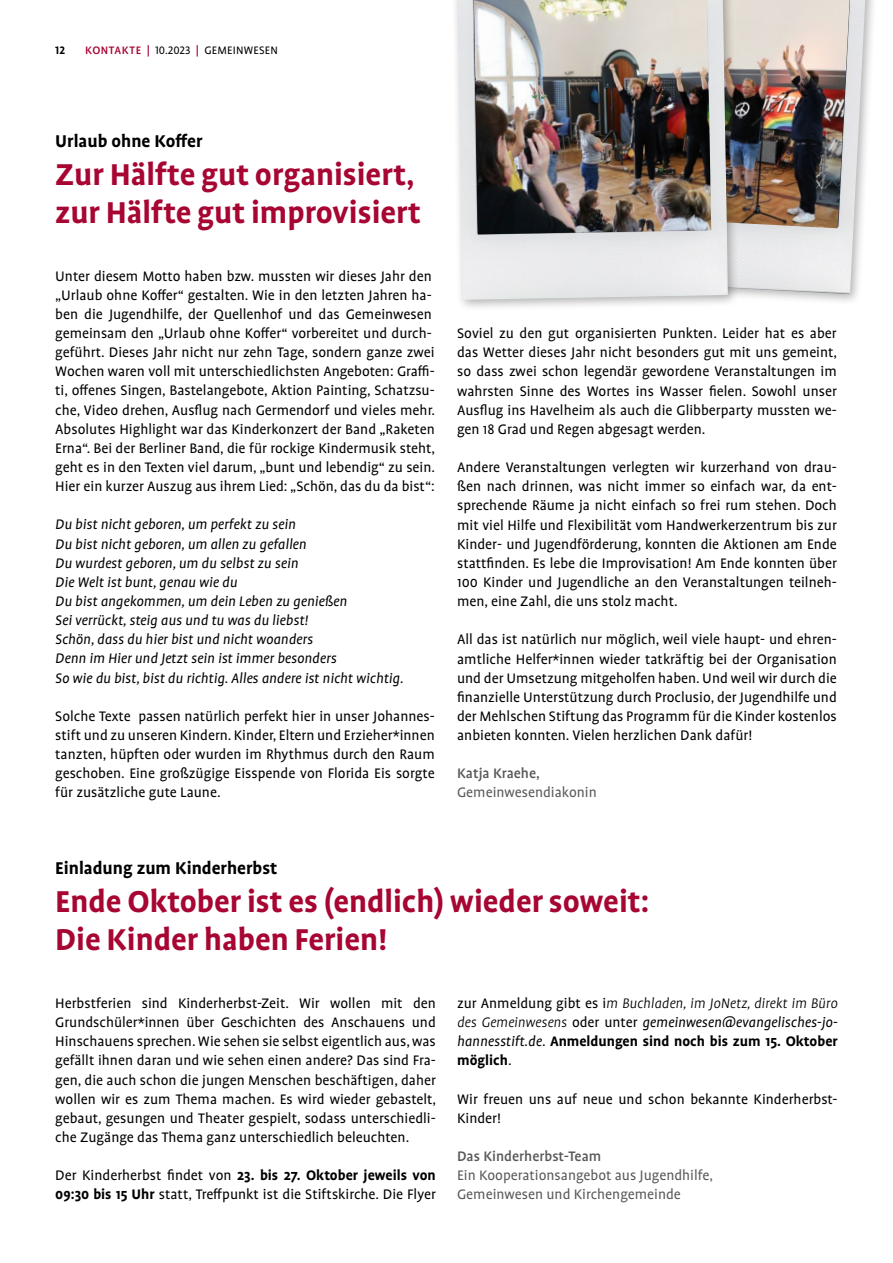
<style>
.page{position:relative;width:893px;height:1263px;background:#fff}
.page>*{position:absolute;margin:0;border:0;box-sizing:border-box;transform-origin:0 0}
.t1{font:700 34.5px/38.2px "EJS Profile Pro";color:#a70532}
.t2{font:700 19.5px "EJS Profile Pro";color:#000}
.t3{font:15.75px/19.2px "EJS Profile Pro";color:#000;text-align:justify}
.t4{font:italic 15.75px/19.2px "EJS Profile Pro";color:#000}
.t5{font:italic 300 15.75px/19.2px "EJS Profile Pro";color:#000;text-align:justify}
.t6{font:15.75px/19.2px "EJS Profile Pro";color:#58595b}
.t7{font:500 15.75px "EJS Profile Pro";color:#58595b}
.t8{font:12.3px "EJS Profile Pro";letter-spacing:.02em;color:#000}
.t9{font:700 12.3px "EJS Profile Pro";color:#000}
.s1{font-weight:500;color:#a70532}
.s2{font-weight:700}
.s3{font-weight:400;font-style:normal}
.s4{font-weight:400}
.s5{font-weight:700;font-style:normal}
</style>
<div class="page">
<div style="left:579px;top:0;width:300px;height:306px;background:#000;opacity:.3"></div>
<img style="left:740px;top:0;width:125px;height:294px">
<img style="left:740px;top:0;width:110px;height:228px">
<div style="left:451px;top:0;width:289px;height:312px;background:#000;opacity:.3"></div>
<img style="left:457px;top:0;width:271px;height:300px">
<img style="left:474px;top:0;width:237px;height:234px">
<p class="t9" style="left:55px;top:43px;width:11px">12</p>
<p class="t8" style="left:85px;top:43px;width:194px"><span class="s1">KONTAKTE |</span> 10.2023 <span class="s1">|</span> GEMEINWESEN</p>
<p class="t2" style="left:55px;top:129px;width:149px">Urlaub ohne Koffer</p>
<h1 class="t1" style="left:55px;top:156px;width:367px">Zur Hälfte gut organisiert, zur Hälfte gut improvisiert</h1>
<p class="t3" style="left:55px;top:267px;width:381px;text-align:left">Unter diesem Motto haben bzw. mussten wir dieses Jahr den „Urlaub ohne Koffer“ gestalten. Wie in den letzten Jahren ha&shy;ben die Jugendhilfe, der Quellenhof und das Gemeinwesen gemeinsam den „Urlaub ohne Koffer“ vorbereitet und durch&shy;geführt. Dieses Jahr nicht nur zehn Tage, sondern ganze zwei Wochen waren voll mit unterschiedlichsten Angeboten: Graffi&shy;ti, offenes Singen, Bastelangebote, Aktion Painting, Schatzsu&shy;che, Video drehen, Ausflug nach Germendorf und vieles mehr.<br>Absolutes Highlight war das Kinderkonzert der Band „Raketen Erna“. Bei der Berliner Band, die für rockige Kindermusik steht, geht es in den Texten viel darum, „bunt und lebendig“ zu sein.<br>Hier ein kurzer Auszug aus ihrem Lied: „Schön, das du da bist“:</p>
<p class="t4" style="left:55px;top:514px;width:350px">Du bist nicht geboren, um perfekt zu sein<br>Du bist nicht geboren, um allen zu gefallen<br>Du wurdest geboren, um du selbst zu sein<br>Die Welt ist bunt, genau wie du<br>Du bist angekommen, um dein Leben zu genießen<br>Sei verrückt, steig aus und tu was du liebst!<br>Schön, dass du hier bist und nicht woanders<br>Denn im Hier und Jetzt sein ist immer besonders<br>So wie du bist, bist du richtig. Alles andere ist nicht wichtig.</p>
<p class="t3" style="left:55px;top:707px;width:381px">Solche Texte passen natürlich perfekt hier in unser Johannes&shy;stift und zu unseren Kindern. Kinder, Eltern und Erzieher*innen tanzten, hüpften oder wurden im Rhythmus durch den Raum geschoben. Eine großzügige Eisspende von Florida Eis sorgte für zusätzliche gute Laune.</p>
<p class="t3" style="left:457px;top:324px;width:382px">Soviel zu den gut organisierten Punkten. Leider hat es aber das Wetter dieses Jahr nicht besonders gut mit uns gemeint, so dass zwei schon legendär gewordene Veranstaltungen im wahrsten Sinne des Wortes ins Wasser fielen. Sowohl unser Ausflug ins Havelheim als auch die Glibberparty mussten we&shy;gen 18 Grad und Regen abgesagt werden.</p>
<p class="t3" style="left:457px;top:458px;width:381px">Andere Veranstaltungen verlegten wir kurzerhand von drau&shy;ßen nach drinnen, was nicht immer so einfach war, da ent&shy;sprechende Räume ja nicht einfach so frei rum stehen. Doch mit viel Hilfe und Flexibilität vom Handwerkerzentrum bis zur Kinder- und Jugendförderung, konnten die Aktionen am Ende stattfinden. Es lebe die Improvisation! Am Ende konnten über 100 Kinder und Jugendliche an den Veranstaltungen teilneh&shy;men, eine Zahl, die uns stolz macht.</p>
<p class="t3" style="left:457px;top:630px;width:381px">All das ist natürlich nur möglich, weil viele haupt- und ehren&shy;amtliche Helfer*innen wieder tatkräftig bei der Organisation und der Umsetzung mitgeholfen haben. Und weil wir durch die finanzielle Unterstützung durch Proclusio, der Jugendhilfe und der Mehlschen Stiftung das Programm für die Kinder kostenlos anbieten konnten. Vielen herzlichen Dank dafür!</p>
<p class="t7" style="left:457px;top:764px;width:84px">Katja Kraehe,</p>
<p class="t6" style="left:457px;top:784px;width:141px">Gemeinwesendiakonin</p>
<p class="t2" style="left:55px;top:856px;width:224px">Einladung zum Kinderherbst</p>
<h1 class="t1" style="left:55px;top:883px;width:595px">Ende Oktober ist es (endlich) wieder soweit:<br>Die Kinder haben Ferien!</h1>
<p class="t3" style="left:55px;top:994px;width:382px">Herbstferien sind Kinderherbst-Zeit. Wir wollen mit den Grundschüler*innen über Geschichten des Anschauens und Hinschauens sprechen. Wie sehen sie selbst eigentlich aus, was gefällt ihnen daran und wie sehen einen andere? Das sind Fra&shy;gen, die auch schon die jungen Menschen beschäftigen, daher wollen wir es zum Thema machen. Es wird wieder gebastelt, gebaut, gesungen und Theater gespielt, sodass unterschiedli&shy;che Zugänge das Thema ganz unterschiedlich beleuchten.</p>
<p class="t3" style="left:55px;top:1166px;width:382px">Der Kinderherbst findet von <span class="s2">23. bis 27. Oktober jeweils von<br>09:30 bis 15 Uhr</span> statt, Treffpunkt ist die Stiftskirche. Die Flyer</p>
<p class="t5" style="left:457px;top:993px;width:382px"><span class="s3">zur Anmeldung gibt es i</span>m Buchladen, im JoNetz, direkt im Büro des Gemeinwesens <span class="s3">oder unter</span> <span class="s4">gemeinwesen@evangelisches-jo&shy;hannesstift.de</span><span class="s3">.</span> <span class="s5">Anmeldungen sind noch bis zum 15. Oktober möglich</span><span class="s3">.</span></p>
<p class="t3" style="left:457px;top:1090px;width:382px">Wir freuen uns auf neue und schon bekannte Kinderherbst-<br>Kinder!</p>
<p class="t7" style="left:457px;top:1147px;width:146px">Das Kinderherbst-Team</p>
<p class="t6" style="left:457px;top:1166px;width:257px">Ein Kooperationsangebot aus Jugendhilfe,<br>Gemeinwesen und Kirchengemeinde</p>
</div>
